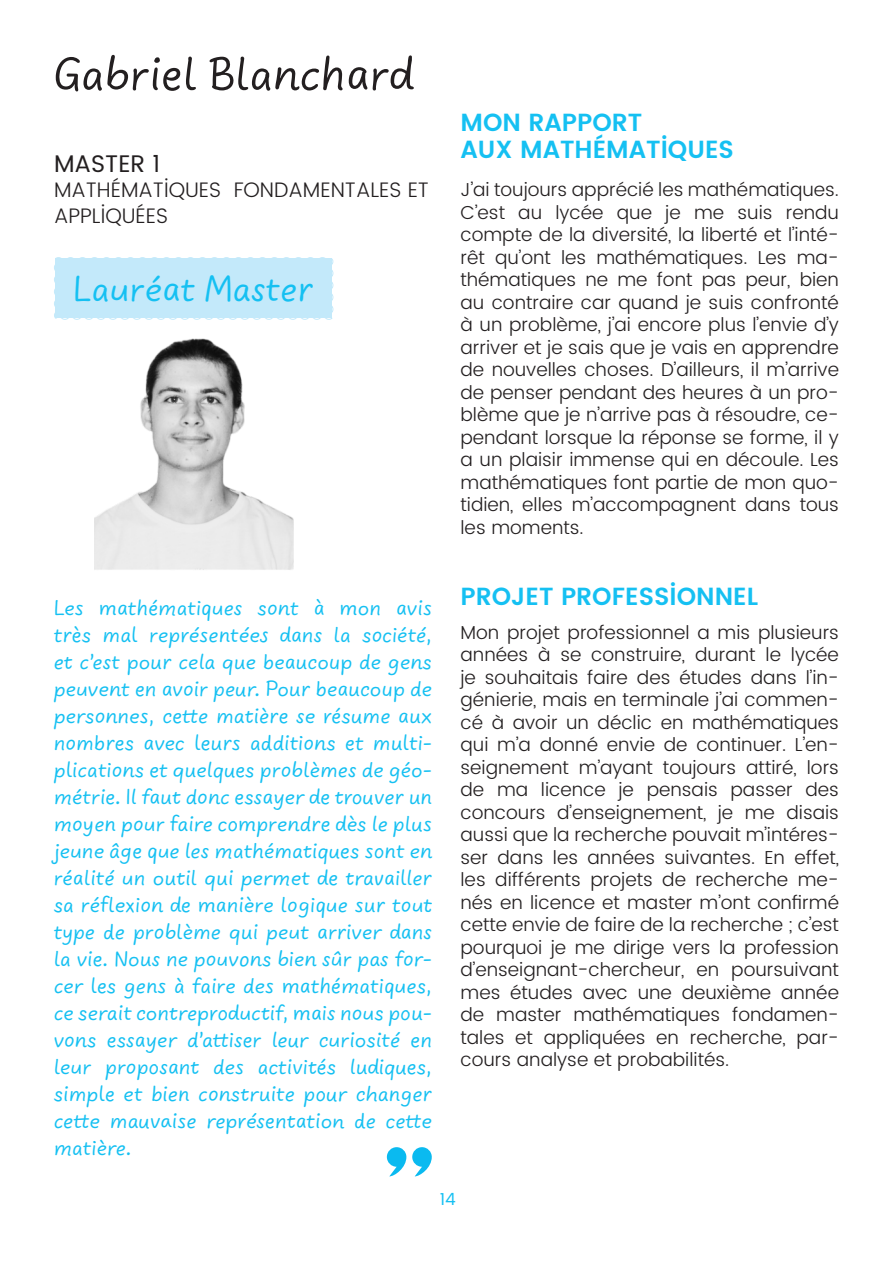
<style>
.page{position:relative;width:893px;height:1263px;background:#fff}
.page>*{position:absolute;margin:0;border:0;box-sizing:border-box;transform-origin:0 0}
.t1{font:52.5px "Uberhand Text Pro";color:#231f20}
.t2{font:40.5px "Uberhand Text Pro";color:#15c0f2}
.t3{font:600 24.75px "UA Poppins Texte";color:#15c0f2}
.t4{font:24px/27px "Uberhand Text Pro";color:#15c0f2;text-align:justify}
.t5{font:24px "UA Poppins Texte";color:#231f20}
.t6{font:300 21px/25.2px "UA Poppins Texte";color:#231f20}
.t7{font:300 18.75px/22.5px "UA Poppins Texte";color:#231f20;text-align:justify}
.t8{font:16.8px "UA Poppins Texte";color:#15c0f2}
</style>
<div class="page">
<div style="left:54px;top:257px;width:280px;height:63px;background:#c3e9fa"></div>
<svg style="left:387px;top:1147px;width:19px;height:29px"></svg>
<svg style="left:412px;top:1147px;width:20px;height:29px"></svg>
<img style="left:94px;top:338px;width:199px;height:232px">
<p class="t1" style="left:54px;top:40px;width:362px">Gabriel Blanchard</p>
<p class="t5" style="left:54px;top:146px;width:108px">MASTER 1</p>
<p class="t6" style="left:54px;top:178px;width:376px">MATHÉMATIQUES FONDAMENTALES ET<br>APPLIQUÉES</p>
<p class="t2" style="left:73px;top:263px;width:242px">Lauréat Master</p>
<p class="t3" style="left:460px;top:104px;width:183px">MON RAPPORT</p>
<p class="t3" style="left:460px;top:131px;width:275px">AUX MATHÉMATIQUES</p>
<p class="t7" style="left:460px;top:179px;width:380px">J’ai toujours apprécié les mathématiques.<br>C’est au lycée que je me suis rendu compte de la diversité, la liberté et l’inté&shy;rêt qu’ont les mathématiques. Les ma&shy;thématiques ne me font pas peur, bien au contraire car quand je suis confronté à un problème, j’ai encore plus l’envie d’y arriver et je sais que je vais en apprendre de nouvelles choses. D’ailleurs, il m’arrive de penser pendant des heures à un pro&shy;blème que je n’arrive pas à résoudre, ce&shy;pendant lorsque la réponse se forme, il y a un plaisir immense qui en découle. Les mathématiques font partie de mon quo&shy;tidien, elles m’accompagnent dans tous les moments.</p>
<p class="t4" style="left:54px;top:593px;width:380px">Les mathématiques sont à mon avis très mal représentées dans la société, et c’est pour cela que beaucoup de gens peuvent en avoir peur. Pour beaucoup de personnes, cette matière se résume aux nombres avec leurs additions et multi&shy;plications et quelques problèmes de géo&shy;métrie. Il faut donc essayer de trouver un moyen pour faire comprendre dès le plus jeune âge que les mathématiques sont en réalité un outil qui permet de travailler sa réflexion de manière logique sur tout type de problème qui peut arriver dans la vie. Nous ne pouvons bien sûr pas for&shy;cer les gens à faire des mathématiques, ce serait contreproductif, mais nous pou&shy;vons essayer d’attiser leur curiosité en leur proposant des activités ludiques, simple et bien construite pour changer cette mauvaise représentation de cette matière.</p>
<p class="t3" style="left:460px;top:578px;width:299px">PROJET PROFESSIONNEL</p>
<p class="t7" style="left:460px;top:621px;width:380px">Mon projet professionnel a mis plusieurs années à se construire, durant le lycée je souhaitais faire des études dans l’in&shy;génierie, mais en terminale j’ai commen&shy;cé à avoir un déclic en mathématiques qui m’a donné envie de continuer. L’en&shy;seignement m’ayant toujours attiré, lors de ma licence je pensais passer des concours d’enseignement, je me disais aussi que la recherche pouvait m’intéres&shy;ser dans les années suivantes. En effet, les différents projets de recherche me&shy;nés en licence et master m’ont confirmé cette envie de faire de la recherche ; c’est pourquoi je me dirige vers la profession d’enseignant-chercheur, en poursuivant mes études avec une deuxième année de master mathématiques fondamen&shy;tales et appliquées en recherche, par&shy;cours analyse et probabilités.</p>
<p class="t8" style="left:440px;top:1187px;width:18px">14</p>
</div>
